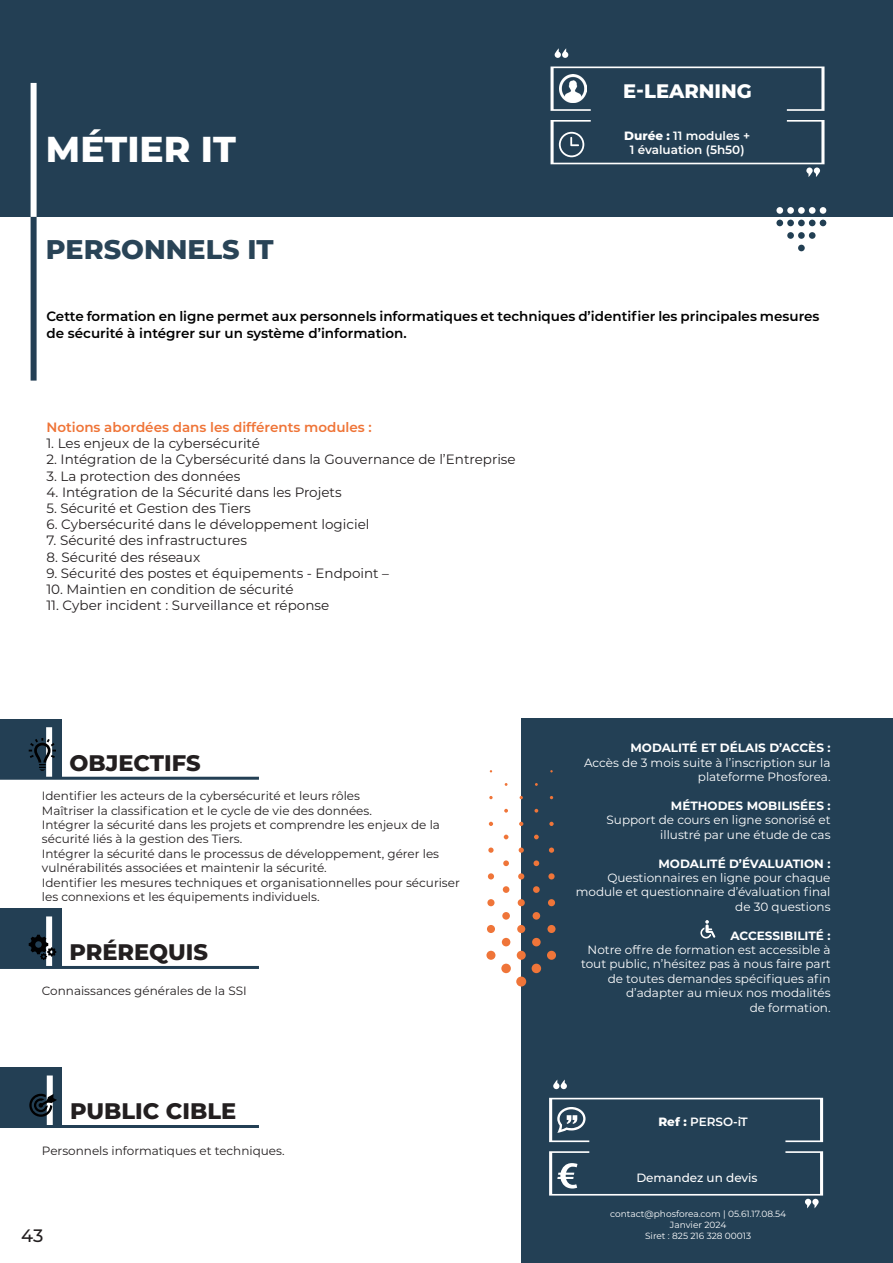
<style>
.page{position:relative;width:893px;height:1263px;background:#fff}
.page>*{position:absolute;margin:0;border:0;box-sizing:border-box;transform-origin:0 0}
.t1{font:800 36px "Montserrat";color:#fff}
.t2{font:800 27px "Montserrat";color:#294457}
.t3{font:800 22.5px "Montserrat";color:#231f20}
.t4{font:800 19.5px "Montserrat";color:#fff}
.t5{font:500 18px "Montserrat";color:#231f20}
.t6{font:13.5px "Montserrat";color:#231f20}
.t7{font:600 13.5px/16.2px "Montserrat";color:#000001}
.t8{font:600 13.5px "Montserrat";color:#ef7437}
.t9{font:12px/14.4px "Montserrat";color:#231f20}
.t10{font:12px/14.4px "Montserrat";color:#fff;text-align:right}
.t11{font:700 12px "Montserrat";color:#fff}
.t12{font:600 12px "Montserrat";color:#fff}
.t13{font:500 12px "Montserrat";color:#fff}
.t14{font:9px "Montserrat";color:#fff}
.s1{font-weight:800}
</style>
<div class="page">
<div style="left:0;top:0;width:893px;height:217px;background:#233f54"></div>
<div style="left:31px;top:217px;width:6px;height:164px;background:#233f54"></div>
<div style="left:31px;top:83px;width:6px;height:134px;background:#fff"></div>
<div style="left:776px;top:207px;width:7px;height:7px;background:#fff;border-radius:50%"></div>
<div style="left:776px;top:220px;width:7px;height:6px;background:#223f53;border-radius:50%"></div>
<div style="left:787px;top:207px;width:7px;height:7px;background:#fff;border-radius:50%"></div>
<div style="left:787px;top:220px;width:7px;height:6px;background:#223f53;border-radius:50%"></div>
<div style="left:787px;top:232px;width:7px;height:7px;background:#223f53;border-radius:50%"></div>
<div style="left:798px;top:207px;width:7px;height:7px;background:#fff;border-radius:50%"></div>
<div style="left:798px;top:220px;width:7px;height:6px;background:#223f53;border-radius:50%"></div>
<div style="left:798px;top:232px;width:7px;height:7px;background:#223f53;border-radius:50%"></div>
<div style="left:798px;top:245px;width:7px;height:6px;background:#223f53;border-radius:50%"></div>
<div style="left:809px;top:207px;width:6px;height:7px;background:#fff;border-radius:50%"></div>
<div style="left:809px;top:232px;width:6px;height:7px;background:#223f53;border-radius:50%"></div>
<div style="left:820px;top:207px;width:6px;height:7px;background:#fff;border-radius:50%"></div>
<svg style="left:809px;top:220px;width:17px;height:6px"></svg>
<div style="left:521px;top:719px;width:372px;height:544px;background:#234055"></div>
<div style="left:516px;top:976px;width:10px;height:10px;background:#ef7539;border-radius:50%"></div>
<div style="left:501px;top:964px;width:10px;height:9px;background:#ef7539;border-radius:50%"></div>
<div style="left:532px;top:964px;width:9px;height:9px;background:#ef7539;border-radius:50%"></div>
<div style="left:486px;top:951px;width:9px;height:9px;background:#ef7539;border-radius:50%"></div>
<div style="left:517px;top:951px;width:9px;height:9px;background:#ef7539;border-radius:50%"></div>
<div style="left:547px;top:951px;width:9px;height:9px;background:#ef7539;border-radius:50%"></div>
<div style="left:502px;top:938px;width:8px;height:8px;background:#ef7539;border-radius:50%"></div>
<div style="left:532px;top:938px;width:9px;height:8px;background:#ef7539;border-radius:50%"></div>
<div style="left:487px;top:925px;width:8px;height:8px;background:#ef7539;border-radius:50%"></div>
<div style="left:517px;top:925px;width:8px;height:8px;background:#ef7539;border-radius:50%"></div>
<div style="left:547px;top:925px;width:9px;height:8px;background:#ef7539;border-radius:50%"></div>
<div style="left:502px;top:912px;width:8px;height:8px;background:#ef7539;border-radius:50%"></div>
<div style="left:533px;top:912px;width:7px;height:8px;background:#ef7539;border-radius:50%"></div>
<div style="left:487px;top:899px;width:7px;height:7px;background:#ef7539;border-radius:50%"></div>
<div style="left:518px;top:899px;width:7px;height:7px;background:#ef7539;border-radius:50%"></div>
<div style="left:548px;top:899px;width:7px;height:7px;background:#ef7539;border-radius:50%"></div>
<div style="left:503px;top:886px;width:6px;height:7px;background:#ef7539;border-radius:50%"></div>
<div style="left:533px;top:886px;width:7px;height:7px;background:#ef7539;border-radius:50%"></div>
<svg style="left:488px;top:873px;width:6px;height:6px"></svg>
<svg style="left:518px;top:873px;width:6px;height:6px"></svg>
<div style="left:548px;top:873px;width:7px;height:6px;background:#ef7539;border-radius:50%"></div>
<svg style="left:503px;top:860px;width:6px;height:6px"></svg>
<svg style="left:533px;top:860px;width:6px;height:6px"></svg>
<svg style="left:488px;top:847px;width:6px;height:6px"></svg>
<svg style="left:519px;top:847px;width:5px;height:6px"></svg>
<svg style="left:549px;top:847px;width:5px;height:6px"></svg>
<svg style="left:504px;top:835px;width:4px;height:4px"></svg>
<svg style="left:534px;top:835px;width:5px;height:4px"></svg>
<svg style="left:489px;top:822px;width:4px;height:4px"></svg>
<svg style="left:519px;top:822px;width:4px;height:4px"></svg>
<svg style="left:549px;top:822px;width:5px;height:4px"></svg>
<svg style="left:504px;top:809px;width:4px;height:4px"></svg>
<svg style="left:534px;top:809px;width:4px;height:4px"></svg>
<svg style="left:489px;top:796px;width:4px;height:3px"></svg>
<svg style="left:700px;top:920px;width:15px;height:18px"></svg>
<div style="left:0;top:719px;width:61px;height:59px;background:#233f54"></div>
<div style="left:46px;top:727px;width:6px;height:51px;background:#fff"></div>
<svg style="left:29px;top:738px;width:27px;height:33px"></svg>
<hr style="left:0;top:777px;width:259px;height:3px;background:#233f54">
<div style="left:0;top:908px;width:61px;height:59px;background:#233f54"></div>
<div style="left:46px;top:916px;width:6px;height:51px;background:#fff"></div>
<svg style="left:29px;top:935px;width:27px;height:25px"></svg>
<hr style="left:0;top:966px;width:259px;height:3px;background:#233f54">
<div style="left:0;top:1067px;width:62px;height:59px;background:#233f54"></div>
<div style="left:47px;top:1075px;width:6px;height:51px;background:#fff"></div>
<svg style="left:29px;top:1094px;width:28px;height:23px"></svg>
<hr style="left:0;top:1125px;width:259px;height:3px;background:#233f54">
<svg style="left:553px;top:1079px;width:14px;height:10px"></svg>
<svg style="left:549px;top:1151px;width:274px;height:57px"></svg>
<svg style="left:550px;top:67px;width:274px;height:44px"></svg>
<svg style="left:555px;top:48px;width:13px;height:10px"></svg>
<img style="left:559px;top:75px;width:28px;height:27px">
<svg style="left:550px;top:120px;width:274px;height:57px"></svg>
<svg style="left:549px;top:1098px;width:274px;height:44px"></svg>
<p class="t1" style="left:46px;top:123px;width:191px">MÉTIER IT</p>
<p class="t2" style="left:46px;top:229px;width:229px">PERSONNELS IT</p>
<p class="t4" style="left:623px;top:77px;width:130px">E-LEARNING</p>
<p class="t12" style="left:624px;top:127px;width:127px"><span class="s1">Durée :</span> 11 modules +</p>
<p class="t12" style="left:630px;top:141px;width:116px">1 évaluation (5h50)</p>
<p class="t7" style="left:46px;top:308px;width:775px">Cette formation en ligne permet aux personnels informatiques et techniques d’identifier les principales mesures de sécurité à intégrer sur un système d’information.</p>
<p class="t8" style="left:46px;top:418px;width:327px">Notions abordées dans les différents modules :</p>
<p class="t6" style="left:46px;top:434px;width:215px">1. Les enjeux de la cybersécurité</p>
<p class="t6" style="left:46px;top:450px;width:471px">2. Intégration de la Cybersécurité dans la Gouvernance de l’Entreprise</p>
<p class="t6" style="left:46px;top:466px;width:195px">3. La protection des données</p>
<p class="t6" style="left:46px;top:483px;width:297px">4. Intégration de la Sécurité dans les Projets</p>
<p class="t6" style="left:46px;top:499px;width:206px">5. Sécurité et Gestion des Tiers</p>
<p class="t6" style="left:46px;top:515px;width:325px">6. Cybersécurité dans le développement logiciel</p>
<p class="t6" style="left:46px;top:531px;width:202px">7. Sécurité des infrastructures</p>
<p class="t6" style="left:46px;top:547px;width:155px">8. Sécurité des réseaux</p>
<p class="t6" style="left:46px;top:564px;width:344px">9. Sécurité des postes et équipements - Endpoint –</p>
<p class="t6" style="left:46px;top:580px;width:249px">10. Maintien en condition de sécurité</p>
<p class="t6" style="left:46px;top:596px;width:284px">11. Cyber incident : Surveillance et réponse</p>
<p class="t3" style="left:70px;top:746px;width:133px">OBJECTIFS</p>
<p class="t9" style="left:42px;top:788px;width:419px">Identifier les acteurs de la cybersécurité et leurs rôles<br>Maîtriser la classification et le cycle de vie des données.<br>Intégrer la sécurité dans les projets et comprendre les enjeux de la sécurité liés à la gestion des Tiers.<br>Intégrer la sécurité dans le processus de développement, gérer les vulnérabilités associées et maintenir la sécurité.<br>Identifier les mesures techniques et organisationnelles pour sécuriser les connexions et les équipements individuels.</p>
<p class="t3" style="left:70px;top:935px;width:140px">PRÉREQUIS</p>
<p class="t9" style="left:42px;top:983px;width:206px">Connaissances générales de la SSI</p>
<p class="t3" style="left:70px;top:1094px;width:168px">PUBLIC CIBLE</p>
<p class="t9" style="left:42px;top:1143px;width:244px">Personnels informatiques et techniques.</p>
<p class="t5" style="left:21px;top:1223px;width:24px">43</p>
<p class="t11" style="left:630px;top:739px;width:202px">MODALITÉ ET DÉLAIS D’ACCÈS :</p>
<p class="t10" style="left:584px;top:755px;width:248px">Accès de 3 mois suite à l’inscription sur la plateforme Phosforea.</p>
<p class="t11" style="left:671px;top:797px;width:161px">MÉTHODES MOBILISÉES :</p>
<p class="t10" style="left:607px;top:812px;width:225px">Support de cours en ligne sonorisé et illustré par une étude de cas</p>
<p class="t11" style="left:658px;top:855px;width:174px">MODALITÉ D’ÉVALUATION :</p>
<p class="t10" style="left:576px;top:870px;width:256px">Questionnaires en ligne pour chaque module et questionnaire d’évaluation final de 30 questions</p>
<p class="t11" style="left:730px;top:927px;width:102px">ACCESSIBILITÉ :</p>
<p class="t10" style="left:581px;top:942px;width:251px">Notre offre de formation est accessible à tout public, n’hésitez pas à nous faire part de toutes demandes spécifiques afin</p>
<p class="t10" style="left:626px;top:985px;width:206px">d’adapter au mieux nos modalités</p>
<p class="t10" style="left:750px;top:1000px;width:82px">de formation.</p>
<p class="t12" style="left:658px;top:1113px;width:91px"><span class="s1">Ref :</span> PERSO-iT</p>
<p class="t13" style="left:636px;top:1169px;width:123px">Demandez un devis</p>
<p class="t14" style="left:610px;top:1208px;width:178px">contact@phosforea.com | 05.61.17.08.54</p>
<p class="t14" style="left:670px;top:1219px;width:58px">Janvier 2024</p>
<p class="t14" style="left:645px;top:1230px;width:108px">Siret : 825 216 328 00013</p>
</div>
